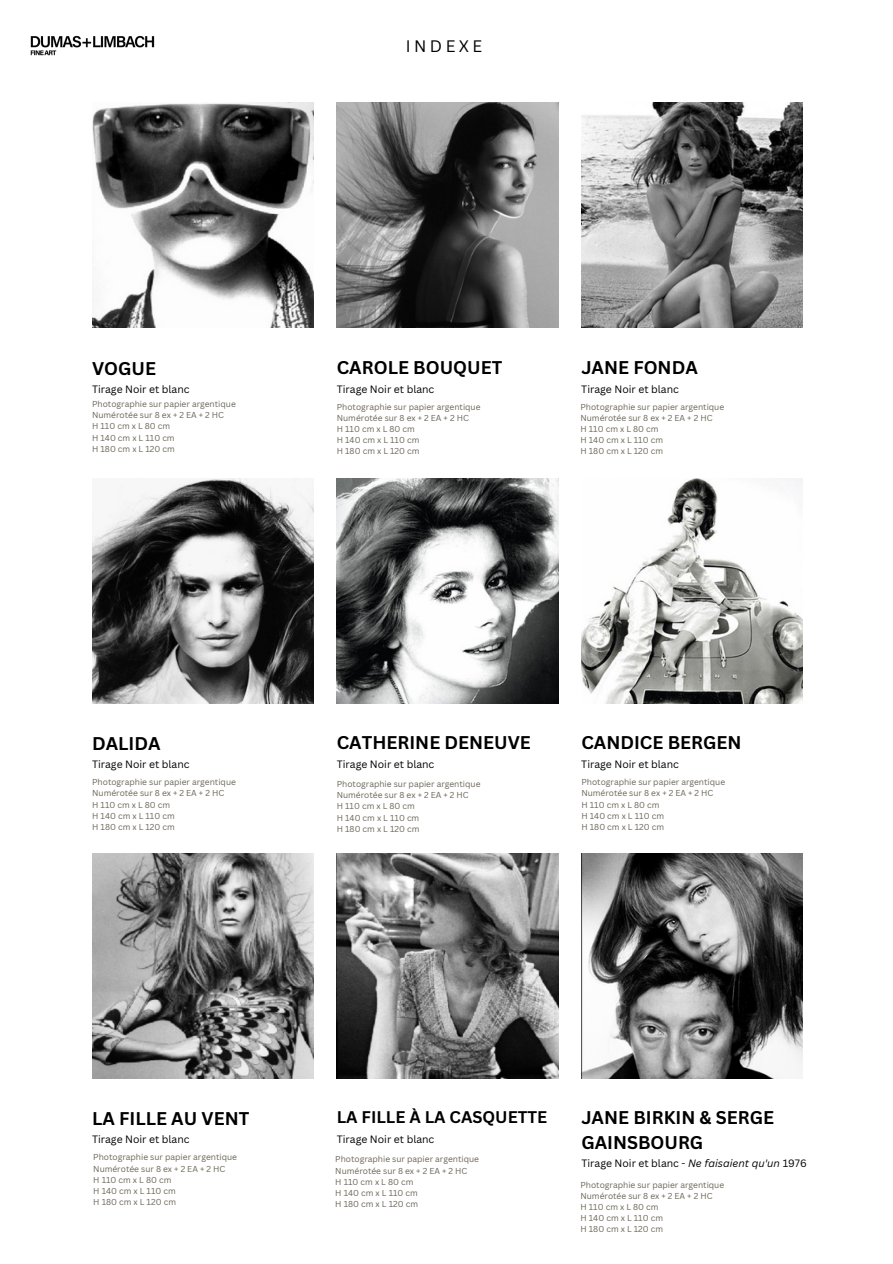
<style>
.page{position:relative;width:893px;height:1264px;background:#fff}
.page>*{position:absolute;margin:0;border:0;box-sizing:border-box;transform-origin:0 0}
.t1{font:700 17.85px/24.6px "Canva Sans";color:#000}
.t2{font:700 16.35px "Canva Sans";color:#000}
.t3{font:16.2px "Canva Sans";letter-spacing:.215em;color:#000}
.t4{font:10.35px "Canva Sans";color:#000}
.t5{font:8.4px "Canva Sans";color:#6b6657}
.s1{font-style:italic}
</style>
<div class="page">
<img style="left:92px;top:103px;width:221px;height:224px">
<img style="left:92px;top:478px;width:221px;height:225px">
<img style="left:92px;top:853px;width:221px;height:225px">
<img style="left:337px;top:103px;width:221px;height:224px">
<img style="left:337px;top:478px;width:221px;height:225px">
<img style="left:337px;top:853px;width:221px;height:225px">
<img style="left:581px;top:103px;width:221px;height:224px">
<img style="left:581px;top:478px;width:221px;height:225px">
<img style="left:581px;top:853px;width:221px;height:225px">
<img style="left:30px;top:35px;width:125px;height:21px">
<p class="t3" style="left:406px;top:34px;width:78px">INDEXE</p>
<p class="t1" style="left:92px;top:355px;width:65px">VOGUE</p>
<p class="t1" style="left:337px;top:354px;width:167px">CAROLE BOUQUET</p>
<p class="t1" style="left:581px;top:354px;width:118px">JANE FONDA</p>
<p class="t4" style="left:92px;top:381px;width:99px">Tirage Noir et blanc</p>
<p class="t4" style="left:337px;top:381px;width:99px">Tirage Noir et blanc</p>
<p class="t4" style="left:581px;top:381px;width:99px">Tirage Noir et blanc</p>
<p class="t5" style="left:92px;top:398px;width:145px">Photographie sur papier argentique</p>
<p class="t5" style="left:92px;top:409px;width:134px">Numérotée sur 8 ex + 2 EA + 2 HC</p>
<p class="t5" style="left:92px;top:420px;width:80px">H 110 cm x L 80 cm</p>
<p class="t5" style="left:92px;top:431px;width:84px">H 140 cm x L 110 cm</p>
<p class="t5" style="left:92px;top:443px;width:84px">H 180 cm x L 120 cm</p>
<p class="t5" style="left:337px;top:400px;width:145px">Photographie sur papier argentique</p>
<p class="t5" style="left:337px;top:412px;width:134px">Numérotée sur 8 ex + 2 EA + 2 HC</p>
<p class="t5" style="left:337px;top:423px;width:80px">H 110 cm x L 80 cm</p>
<p class="t5" style="left:337px;top:434px;width:84px">H 140 cm x L 110 cm</p>
<p class="t5" style="left:337px;top:445px;width:84px">H 180 cm x L 120 cm</p>
<p class="t5" style="left:580px;top:400px;width:145px">Photographie sur papier argentique</p>
<p class="t5" style="left:580px;top:412px;width:134px">Numérotée sur 8 ex + 2 EA + 2 HC</p>
<p class="t5" style="left:580px;top:423px;width:80px">H 110 cm x L 80 cm</p>
<p class="t5" style="left:580px;top:434px;width:84px">H 140 cm x L 110 cm</p>
<p class="t5" style="left:580px;top:445px;width:84px">H 180 cm x L 120 cm</p>
<p class="t1" style="left:92px;top:731px;width:70px">DALIDA</p>
<p class="t1" style="left:337px;top:730px;width:196px">CATHERINE DENEUVE</p>
<p class="t1" style="left:581px;top:730px;width:162px">CANDICE BERGEN</p>
<p class="t4" style="left:92px;top:757px;width:99px">Tirage Noir et blanc</p>
<p class="t4" style="left:337px;top:757px;width:99px">Tirage Noir et blanc</p>
<p class="t4" style="left:581px;top:757px;width:99px">Tirage Noir et blanc</p>
<p class="t5" style="left:92px;top:776px;width:145px">Photographie sur papier argentique</p>
<p class="t5" style="left:92px;top:787px;width:134px">Numérotée sur 8 ex + 2 EA + 2 HC</p>
<p class="t5" style="left:92px;top:798px;width:80px">H 110 cm x L 80 cm</p>
<p class="t5" style="left:92px;top:809px;width:84px">H 140 cm x L 110 cm</p>
<p class="t5" style="left:92px;top:821px;width:84px">H 180 cm x L 120 cm</p>
<p class="t5" style="left:337px;top:778px;width:145px">Photographie sur papier argentique</p>
<p class="t5" style="left:337px;top:789px;width:134px">Numérotée sur 8 ex + 2 EA + 2 HC</p>
<p class="t5" style="left:337px;top:800px;width:80px">H 110 cm x L 80 cm</p>
<p class="t5" style="left:337px;top:811px;width:84px">H 140 cm x L 110 cm</p>
<p class="t5" style="left:337px;top:822px;width:84px">H 180 cm x L 120 cm</p>
<p class="t5" style="left:581px;top:776px;width:145px">Photographie sur papier argentique</p>
<p class="t5" style="left:581px;top:787px;width:134px">Numérotée sur 8 ex + 2 EA + 2 HC</p>
<p class="t5" style="left:581px;top:798px;width:80px">H 110 cm x L 80 cm</p>
<p class="t5" style="left:581px;top:809px;width:84px">H 140 cm x L 110 cm</p>
<p class="t5" style="left:581px;top:821px;width:84px">H 180 cm x L 120 cm</p>
<p class="t1" style="left:92px;top:1106px;width:159px">LA FILLE AU VENT</p>
<p class="t4" style="left:92px;top:1132px;width:99px">Tirage Noir et blanc</p>
<p class="t2" style="left:337px;top:1105px;width:212px">LA FILLE À LA CASQUETTE</p>
<p class="t4" style="left:337px;top:1132px;width:99px">Tirage Noir et blanc</p>
<p class="t1" style="left:581px;top:1105px;width:194px">JANE BIRKIN &amp; SERGE<br>GAINSBOURG</p>
<p class="t5" style="left:93px;top:1151px;width:145px">Photographie sur papier argentique</p>
<p class="t5" style="left:93px;top:1162px;width:134px">Numérotée sur 8 ex + 2 EA + 2 HC</p>
<p class="t5" style="left:93px;top:1173px;width:80px">H 110 cm x L 80 cm</p>
<p class="t5" style="left:93px;top:1184px;width:84px">H 140 cm x L 110 cm</p>
<p class="t5" style="left:93px;top:1196px;width:84px">H 180 cm x L 120 cm</p>
<p class="t5" style="left:335px;top:1153px;width:145px">Photographie sur papier argentique</p>
<p class="t5" style="left:335px;top:1164px;width:134px">Numérotée sur 8 ex + 2 EA + 2 HC</p>
<p class="t5" style="left:335px;top:1175px;width:80px">H 110 cm x L 80 cm</p>
<p class="t5" style="left:335px;top:1186px;width:84px">H 140 cm x L 110 cm</p>
<p class="t5" style="left:335px;top:1198px;width:84px">H 180 cm x L 120 cm</p>
<p class="t4" style="left:581px;top:1156px;width:227px">Tirage Noir et blanc - <span class="s1">Ne faisaient qu'un</span> 1976</p>
<p class="t5" style="left:580px;top:1178px;width:145px">Photographie sur papier argentique</p>
<p class="t5" style="left:580px;top:1189px;width:134px">Numérotée sur 8 ex + 2 EA + 2 HC</p>
<p class="t5" style="left:580px;top:1200px;width:80px">H 110 cm x L 80 cm</p>
<p class="t5" style="left:580px;top:1212px;width:84px">H 140 cm x L 110 cm</p>
<p class="t5" style="left:580px;top:1223px;width:84px">H 180 cm x L 120 cm</p>
</div>
